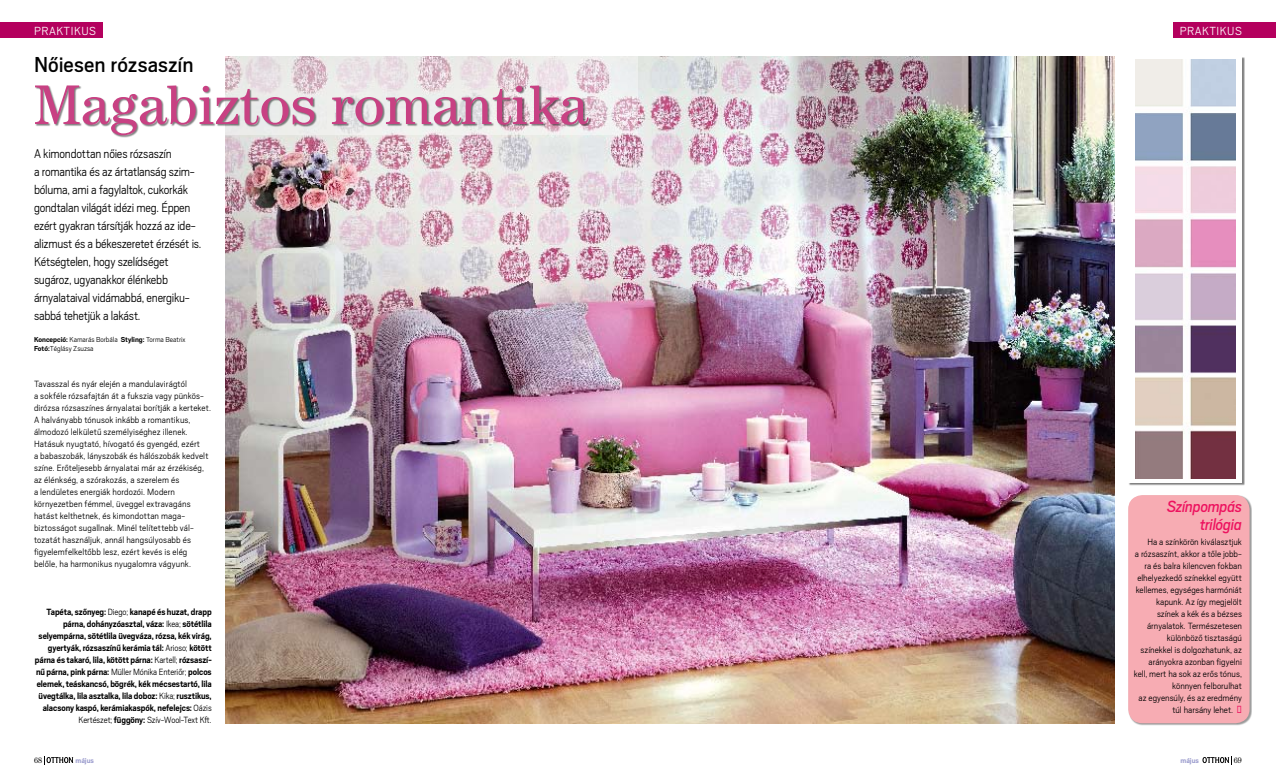
<style>
.page{position:relative;width:1276px;height:780px;background:#fff}
.page>*{position:absolute;margin:0;border:0;box-sizing:border-box;transform-origin:0 0}
.t1{font:56px "Century";letter-spacing:.01em;color:#c84183}
.t2{font:24px "Scout M";color:#000}
.t3{font:italic 18px/18px "Scout M";letter-spacing:-.02em;color:#ed125f;text-align:right;scale:.95 1}
.t4{font:14px/18px "Scout M Light";letter-spacing:-.015em;color:#000;scale:.95 1}
.t5{font:13px "Scout M Light";letter-spacing:.04em;color:#fff}
.t6{font:10px/12px "Scout M Light";letter-spacing:.005em;color:#000}
.t7{font:700 10px/12px "Scout M";letter-spacing:-.01em;color:#000;text-align:right;scale:.95 1}
.t8{font:10px "Scout M Light";letter-spacing:.005em;color:#000;scale:.95 1}
.t9{font:8px/9px "Scout M Light";color:#000}
.t10{font:700 8px "Scout M";color:#9a9bcd}
.t11{font:8px "Century";color:#000}
.s1{font-family:"Scout M";font-weight:700}
.s2{font-family:"Scout M Light";font-weight:400}
</style>
<div class="page">
<svg style="left:44px;top:756px;width:29px;height:8px"></svg>
<div style="left:0;top:23px;width:102px;height:15px;background:#b4005e"></div>
<svg style="left:1202px;top:756px;width:30px;height:8px"></svg>
<div style="left:1174px;top:23px;width:102px;height:15px;background:#b4005e"></div>
<img style="left:226px;top:57px;width:888px;height:666px">
<svg style="left:226px;top:56px;width:412px;height:79px;background:#e6dbe0"></svg>
<div style="left:1128px;top:57px;width:116px;height:428px;background:#818181"></div>
<div style="left:1128px;top:56px;width:114px;height:427px;background:#fff"></div>
<div style="left:1128px;top:495px;width:124px;height:230px;background:#000;opacity:.5"></div>
<div style="left:1128px;top:495px;width:121px;height:228px;background:#f7acb3;border-radius:14px"></div>
<div style="left:35px;top:86px;width:556px;height:52px;background:#000;opacity:.5"></div>
<img style="left:1135px;top:59px;width:100px;height:420px">
<h3 class="t5" style="left:34px;top:25px;width:64px">praktikus</h3>
<h2 class="t2" style="left:34px;top:53px;width:161px">Nőiesen rózsaszín</h2>
<h1 class="t1" style="left:34px;top:72px;width:555px">Magabiztos romantika</h1>
<p class="t4" style="left:34px;top:145px;width:178px">A kimondottan nőies rózsaszín<br>a romantika és az ártatlanság szim&shy;bóluma, ami a fagylaltok, cukorkák gondtalan világát idézi meg. Éppen ezért gyakran társítják hozzá az ide&shy;alizmust és a békeszeretet érzését is.<br>Kétségtelen, hogy szelídséget sugároz, ugyanakkor élénkebb árnyalataival vidámabbá, energiku&shy;sabbá tehetjük a lakást.</p>
<p class="t9" style="left:34px;top:335px;width:153px"><span class="s1">Koncepció:</span> Kamarás Borbála <span class="s1">Styling:</span> Torma Beatrix<br><span class="s1">Fotó:</span>Téglásy Zsuzsa</p>
<p class="t6" style="left:34px;top:378px;width:178px">Tavasszal és nyár elején a mandulavirágtól<br>a sokféle rózsafajtán át a fukszia vagy pünkös&shy;dirózsa rózsaszínes árnyalatai borítják a kerteket.<br>A halványabb tónusok inkább a romantikus, álmodozó lelkületű személyiséghez illenek.<br>Hatásuk nyugtató, hívogató és gyengéd, ezért<br>a babaszobák, lányszobák és hálószobák kedvelt színe. Erőteljesebb árnyalatai már az érzékiség, az élénkség, a szórakozás, a szerelem és<br>a lendületes energiák hordozói. Modern környezetben fémmel, üveggel extravagáns hatást kelthetnek, és kimondottan maga&shy;biztosságot sugallnak. Minél telítettebb vál&shy;tozatát használjuk, annál hangsúlyosabb és figyelemfelkeltőbb lesz, ezért kevés is elég belőle, ha harmonikus nyugalomra vágyunk.</p>
<p class="t7" style="left:35px;top:606px;width:188px">Tapéta, szőnyeg: <span class="s2">Diego;</span> kanapé és huzat, drapp párna, dohányzóasztal, váza: <span class="s2">Ikea;</span> sötétlila selyempárna, sötétlila üvegváza, rózsa, kék virág, gyertyák, rózsaszínű kerámia tál: <span class="s2">Arioso;</span> kötött párna és takaró, lila, kötött párna: <span class="s2">Kartell;</span> rózsaszí&shy;nű párna, pink párna: <span class="s2">Müller Mónika Enteriőr;</span> polcos elemek, teáskancsó, bögrék, kék mécsestartó, lila üvegtálka, lila asztalka, lila doboz: <span class="s2">Kika;</span> rusztikus, alacsony kaspó, kerámiakaspók, nefelejcs: <span class="s2">Oázis</span></p>
<p class="t8" style="left:79px;top:715px;width:142px">Kertészet; <span class="s1">függöny:</span> Szív-Wool-Text Kft.</p>
<p class="t11" style="left:34px;top:755px;width:9px">68</p>
<p class="t10" style="left:76px;top:756px;width:20px">május</p>
<h3 class="t5" style="left:1179px;top:25px;width:64px">praktikus</h3>
<h3 class="t3" style="left:1167px;top:497px;width:80px">Színpompás trilógia</h3>
<p class="t6" style="left:1147px;top:535px;width:96px">Ha a színkörön kiválasztjuk</p>
<p class="t6" style="left:1135px;top:547px;width:109px">a rózsaszínt, akkor a tőle jobb-</p>
<p class="t6" style="left:1144px;top:559px;width:99px">ra és balra kilencven fokban</p>
<p class="t6" style="left:1137px;top:571px;width:106px">elhelyezkedő színekkel együtt</p>
<p class="t6" style="left:1135px;top:583px;width:108px">kellemes, egységes harmóniát</p>
<p class="t6" style="left:1156px;top:595px;width:87px">kapunk. Az így megjelölt</p>
<p class="t6" style="left:1157px;top:607px;width:86px">színek a kék és a bézses</p>
<p class="t6" style="left:1147px;top:619px;width:96px">árnyalatok. Természetesen</p>
<p class="t6" style="left:1167px;top:631px;width:77px">különböző tisztaságú</p>
<p class="t6" style="left:1140px;top:643px;width:103px">színekkel is dolgozhatunk, az</p>
<p class="t6" style="left:1148px;top:655px;width:95px">arányokra azonban figyelni</p>
<p class="t6" style="left:1133px;top:667px;width:110px">kell, mert ha sok az erős tónus,</p>
<p class="t6" style="left:1172px;top:679px;width:71px">könnyen felborulhat</p>
<p class="t6" style="left:1138px;top:691px;width:105px">az egyensúly, és az eredmény</p>
<p class="t6" style="left:1172px;top:703px;width:62px">túl harsány lehet.</p>
<p class="t10" style="left:1180px;top:756px;width:20px">május</p>
<p class="t11" style="left:1234px;top:755px;width:9px">69</p>
</div>
